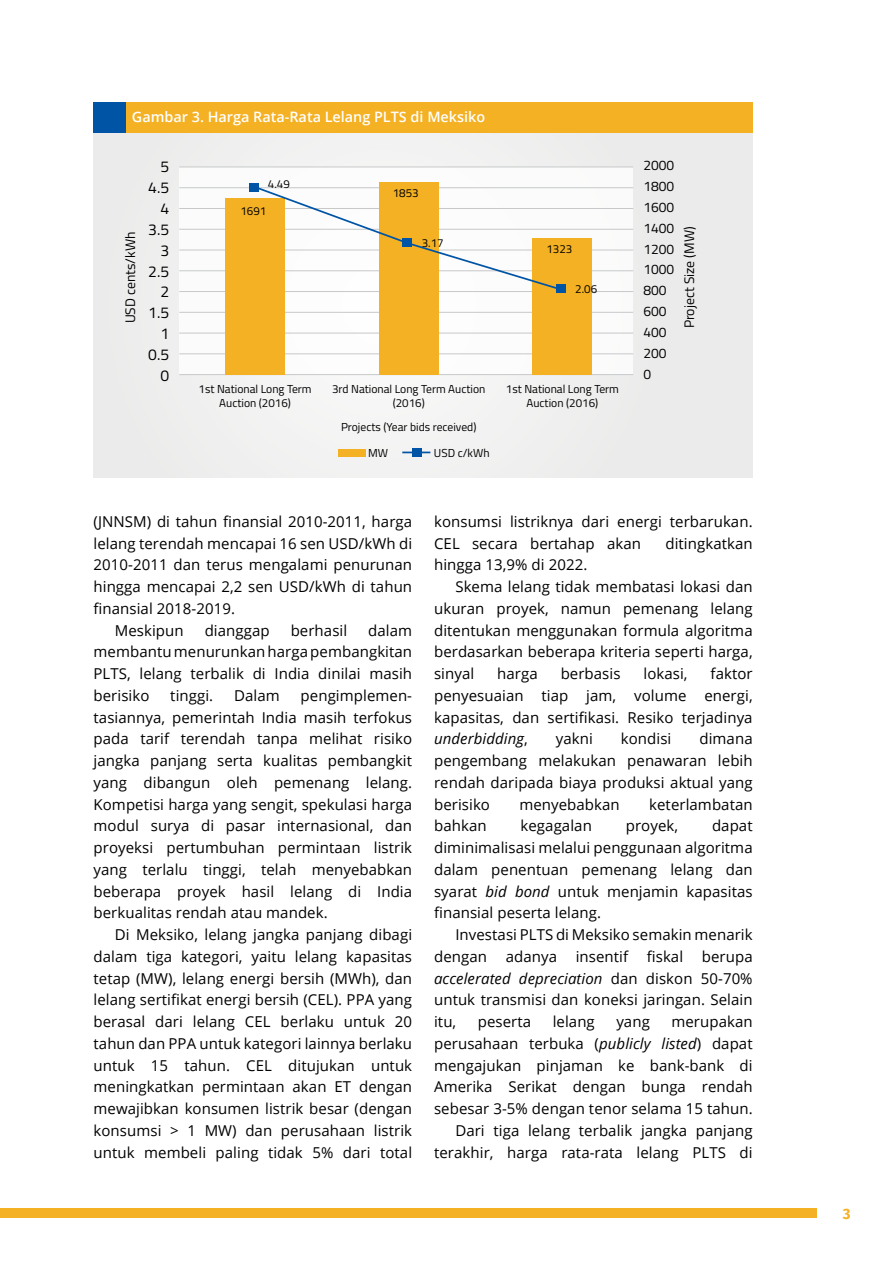
<style>
.page{position:relative;width:893px;height:1263px;background:#fff}
.page>*{position:absolute;margin:0;border:0;box-sizing:border-box;transform-origin:0 0}
.t1{font:15.75px/20.9px "Titillium Web";color:#000;text-align:right}
.t2{font:15px/21.8px "Open Sans";letter-spacing:.005em;color:#000;text-align:justify}
.t3{font:700 15px "Fira Sans";color:#f4b123}
.t4{font:600 14.4px "Open Sans";color:#fff}
.t5{font:13.8px/20.9px "Titillium Web";color:#000}
.t6{font:11.55px/14px "Titillium Web";color:#000;text-align:center}
.s1{font-style:italic}
</style>
<div class="page">
<div style="left:0;top:1208px;width:816px;height:10px;background:#f4b123"></div>
<div style="left:94px;top:131px;width:659px;height:347px;background:#ededed"></div>
<div style="left:94px;top:102px;width:48px;height:30px;background:#0054a6"></div>
<div style="left:126px;top:102px;width:627px;height:30px;background:#f4b123"></div>
<div style="left:179px;top:167px;width:454px;height:208px;background:#fff"></div>
<hr style="left:179px;top:167px;width:454px;height:1px;background:#c7c8ca">
<hr style="left:179px;top:187px;width:454px;height:1px;background:#c7c8ca">
<hr style="left:179px;top:208px;width:454px;height:1px;background:#c7c8ca">
<hr style="left:179px;top:229px;width:454px;height:1px;background:#c7c8ca">
<hr style="left:179px;top:250px;width:454px;height:1px;background:#c7c8ca">
<hr style="left:179px;top:270px;width:454px;height:1px;background:#c7c8ca">
<hr style="left:179px;top:291px;width:454px;height:1px;background:#c7c8ca">
<hr style="left:179px;top:312px;width:454px;height:1px;background:#c7c8ca">
<hr style="left:179px;top:353px;width:454px;height:1px;background:#c7c8ca">
<hr style="left:179px;top:333px;width:454px;height:1px;background:#c7c8ca">
<hr style="left:179px;top:374px;width:454px;height:1px;background:#c7c8ca">
<div style="left:225px;top:199px;width:60px;height:176px;background:#f4b123"></div>
<div style="left:379px;top:182px;width:59px;height:193px;background:#f4b123"></div>
<div style="left:532px;top:238px;width:60px;height:137px;background:#f4b123"></div>
<div style="left:249px;top:184px;width:9px;height:8px;background:#0054a6"></div>
<div style="left:557px;top:284px;width:9px;height:9px;background:#0054a6"></div>
<div style="left:338px;top:449px;width:27px;height:7px;background:#f4b123"></div>
<div style="left:413px;top:448px;width:9px;height:8px;background:#0054a6"></div>
<svg style="left:402px;top:452px;width:28px;height:1px"></svg>
<svg style="left:253px;top:185px;width:311px;height:107px"></svg>
<p class="t4" style="left:132px;top:106px;width:355px">Gambar 3. Harga Rata-Rata Lelang PLTS di Meksiko</p>
<p class="t1" style="left:148px;top:156px;width:22px">5<br>4.5<br>4<br>3.5<br>3<br>2.5<br>2<br>1.5<br>1<br>0.5<br>0</p>
<p class="t5" style="left:643px;top:154px;width:32px">2000<br>1800<br>1600<br>1400<br>1200<br>1000<br>800<br>600<br>400<br>200<br>0</p>
<p class="t6" style="left:268px;top:177px;width:23px">4.49</p>
<p class="t6" style="left:393px;top:185px;width:27px">1853</p>
<p class="t6" style="left:240px;top:203px;width:27px">1691</p>
<p class="t5" style="left:119px;top:323px;width:93px;rotate:-90deg">USD cents/kWh</p>
<p class="t5" style="left:678px;top:328px;width:103px;rotate:-90deg">Project Size (MW)</p>
<p class="t6" style="left:422px;top:236px;width:23px">3.17</p>
<p class="t6" style="left:546px;top:241px;width:27px">1323</p>
<p class="t6" style="left:575px;top:282px;width:23px">2.06</p>
<p class="t6" style="left:199px;top:381px;width:115px">1st National Long Term<br>Auction (2016)</p>
<p class="t6" style="left:332px;top:381px;width:155px">3rd National Long Term Auction (2016)</p>
<p class="t6" style="left:341px;top:419px;width:137px">Projects (Year bids received)</p>
<p class="t6" style="left:368px;top:445px;width:22px">MW</p>
<p class="t6" style="left:434px;top:445px;width:57px">USD c/kWh</p>
<p class="t6" style="left:506px;top:381px;width:115px">1st National Long Term<br>Auction (2016)</p>
<p class="t2" style="left:94px;top:510px;width:320px">(JNNSM) di tahun finansial 2010-2011, harga</p>
<p class="t2" style="left:94px;top:532px;width:320px">lelang terendah mencapai 16 sen USD/kWh di</p>
<p class="t2" style="left:94px;top:554px;width:320px">2010-2011 dan terus mengalami penurunan</p>
<p class="t2" style="left:94px;top:575px;width:320px">hingga mencapai 2,2 sen USD/kWh di tahun</p>
<p class="t2" style="left:94px;top:597px;width:143px">finansial 2018-2019.</p>
<p class="t2" style="left:115px;top:619px;width:70px">Meskipun</p>
<p class="t2" style="left:205px;top:619px;width:67px">dianggap</p>
<p class="t2" style="left:291px;top:619px;width:58px">berhasil</p>
<p class="t2" style="left:94px;top:619px;width:320px;text-indent:275px">dalam membantu menurunkan harga pembangkitan PLTS, lelang terbalik di India dinilai masih berisiko</p>
<p class="t2" style="left:94px;top:684px;width:320px;text-indent:207px">pengimplemen&shy;tasiannya, pemerintah India masih terfokus pada tarif terendah tanpa melihat risiko jangka panjang serta kualitas pembangkit yang dibangun oleh pemenang lelang.<br>Kompetisi harga yang sengit, spekulasi harga modul surya di pasar internasional, dan proyeksi pertumbuhan permintaan listrik yang terlalu tinggi, telah menyebabkan beberapa proyek hasil lelang di India berkualitas rendah atau mandek.</p>
<p class="t2" style="left:94px;top:923px;width:320px;text-indent:21px">Di Meksiko, lelang jangka panjang dibagi dalam tiga kategori, yaitu lelang kapasitas tetap (MW), lelang energi bersih (MWh), dan lelang sertifikat energi bersih (CEL). PPA yang berasal dari lelang CEL berlaku untuk 20 tahun dan PPA untuk kategori lainnya berlaku untuk 15 tahun. CEL ditujukan untuk meningkatkan permintaan akan ET dengan mewajibkan konsumen listrik besar (dengan konsumsi &gt; 1 MW) dan perusahaan listrik untuk membeli paling tidak 5% dari total</p>
<p class="t2" style="left:170px;top:684px;width:44px">tinggi.</p>
<p class="t2" style="left:234px;top:684px;width:47px">Dalam</p>
<p class="t2" style="left:434px;top:510px;width:320px">konsumsi listriknya dari energi terbarukan.<br>CEL secara bertahap akan</p>
<p class="t2" style="left:665px;top:532px;width:89px">ditingkatkan</p>
<p class="t2" style="left:434px;top:554px;width:155px">hingga 13,9% di 2022.</p>
<p class="t2" style="left:455px;top:575px;width:299px">Skema lelang tidak membatasi lokasi dan</p>
<p class="t2" style="left:434px;top:597px;width:320px">ukuran proyek, namun pemenang lelang</p>
<p class="t2" style="left:434px;top:619px;width:320px">ditentukan menggunakan formula algoritma</p>
<p class="t2" style="left:434px;top:641px;width:320px">berdasarkan beberapa kriteria seperti harga,</p>
<p class="t2" style="left:434px;top:662px;width:42px">sinyal</p>
<p class="t2" style="left:497px;top:662px;width:42px">harga</p>
<p class="t2" style="left:561px;top:662px;width:61px">berbasis</p>
<p class="t2" style="left:643px;top:662px;width:46px">lokasi,</p>
<p class="t2" style="left:434px;top:662px;width:320px;text-indent:276px">faktor penyesuaian tiap jam, volume energi, kapasitas, dan sertifikasi. Resiko terjadinya <span class="s1">underbidding</span>,</p>
<p class="t2" style="left:434px;top:728px;width:320px;text-indent:265px">dimana pengembang melakukan penawaran lebih rendah daripada biaya produksi aktual yang berisiko</p>
<p class="t2" style="left:556px;top:728px;width:39px">yakni</p>
<p class="t2" style="left:621px;top:728px;width:52px">kondisi</p>
<p class="t2" style="left:519px;top:793px;width:102px">menyebabkan</p>
<p class="t2" style="left:649px;top:793px;width:105px">keterlambatan</p>
<p class="t2" style="left:434px;top:815px;width:320px;text-indent:278px">dapat diminimalisasi melalui penggunaan algoritma dalam penentuan pemenang lelang dan syarat <span class="s1">bid bond</span> untuk menjamin kapasitas finansial peserta lelang.</p>
<p class="t2" style="left:434px;top:923px;width:320px;text-indent:21px">Investasi PLTS di Meksiko semakin menarik dengan adanya insentif fiskal berupa <span class="s1">accelerated depreciation</span> dan diskon 50-70% untuk transmisi dan koneksi jaringan. Selain itu,</p>
<p class="t2" style="left:434px;top:815px;width:54px">bahkan</p>
<p class="t2" style="left:520px;top:815px;width:73px">kegagalan</p>
<p class="t2" style="left:626px;top:815px;width:54px">proyek,</p>
<p class="t2" style="left:434px;top:1010px;width:320px;text-align:right">merupakan<br>perusahaan terbuka (<span class="s1">publicly listed</span>) dapat mengajukan pinjaman ke bank-bank di Amerika Serikat dengan bunga rendah sebesar 3-5% dengan tenor selama 15 tahun.<br>Dari tiga lelang terbalik jangka panjang terakhir, harga rata-rata lelang PLTS di</p>
<p class="t2" style="left:478px;top:1010px;width:55px">peserta</p>
<p class="t2" style="left:553px;top:1010px;width:44px">lelang</p>
<p class="t2" style="left:616px;top:1010px;width:35px">yang</p>
<p class="t3" style="left:843px;top:1201px;width:9px">3</p>
</div>
